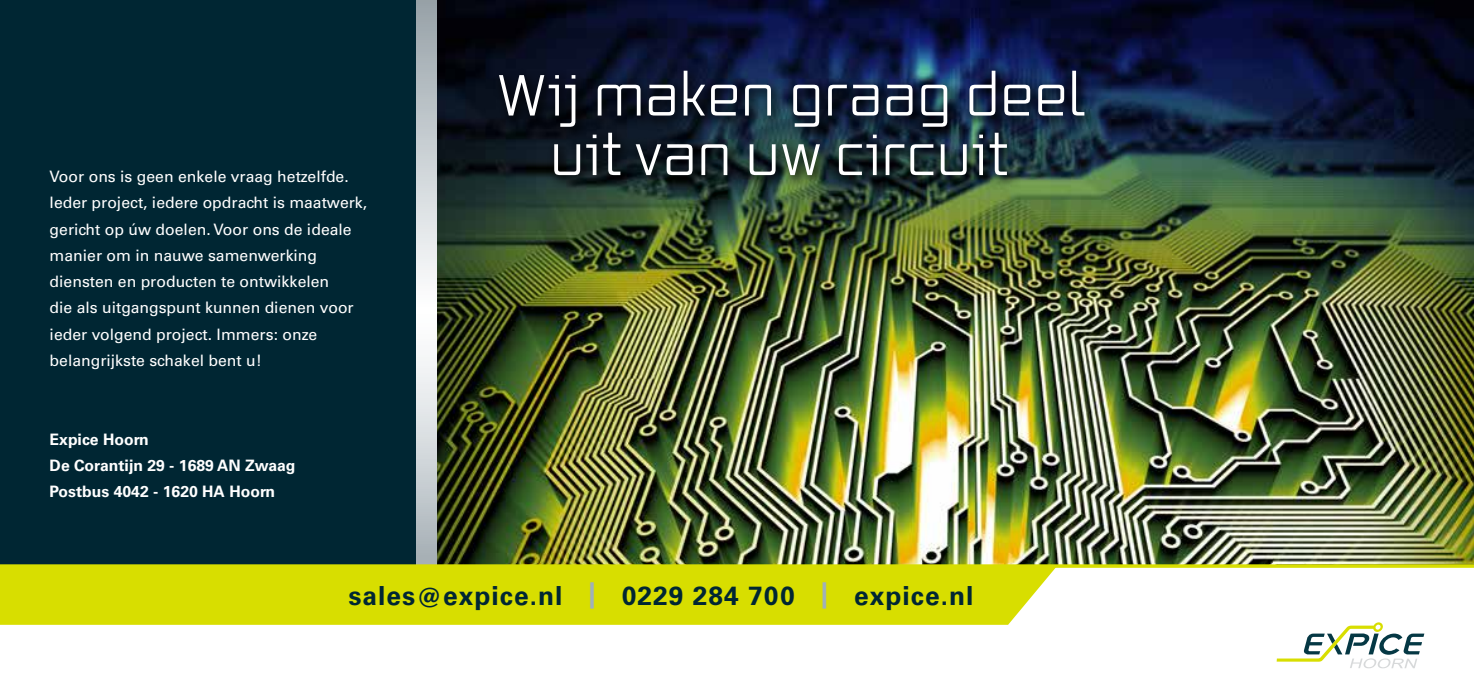
<style>
.page{position:relative;width:1474px;height:695px;background:#fff}
.page>*{position:absolute;margin:0;border:0;box-sizing:border-box;transform-origin:0 0}
.t1{font:56px "Vox";letter-spacing:.04em;color:#fff}
.Bodytekst{font:700 26.25px "Univers";letter-spacing:.04em;color:#002633}
.Bodytekst-2{font:15.75px/26.2px "Univers";color:#fff}
.Bodytekst-3{font:700 15.75px "Univers";color:#fff}
.s1{color:#9fb0ba}
</style>
<div class="page">
<img style="left:437px;top:0;width:1036px;height:564px">
<div style="left:0;top:0;width:417px;height:564px;background:#002633"></div>
<div style="left:492px;top:64px;width:606px;height:125px;background:#000;opacity:.75"></div>
<svg style="left:1276px;top:622px;width:148px;height:46px"></svg>
<svg style="left:417px;top:0;width:20px;height:564px"></svg>
<div style="left:0;top:567px;width:1057px;height:57px;background:#d8de00"></div>
<hr style="left:0;top:564px;width:1473px;height:3px;background:#d8de00">
<p class="Bodytekst-2" style="left:50px;top:163px;width:319px">Voor ons is geen enkele vraag hetzelfde.<br>Ieder project, iedere opdracht is maatwerk, gericht op úw doelen. Voor ons de ideale manier om in nauwe samenwerking diensten en producten te ontwikkelen<br>die als uitgangspunt kunnen dienen voor ieder volgend project. Immers: onze belangrijkste schakel bent u!</p>
<p class="Bodytekst-3" style="left:50px;top:430px;width:101px">Expice Hoorn</p>
<p class="Bodytekst-3" style="left:50px;top:456px;width:247px">De Corantijn 29 - 1689 AN Zwaag</p>
<p class="Bodytekst-3" style="left:50px;top:482px;width:227px">Postbus 4042 - 1620 HA Hoorn</p>
<p class="t1" style="left:497px;top:59px;width:589px">Wij maken graag deel</p>
<p class="t1" style="left:551px;top:119px;width:458px">uit van uw circuit</p>
<p class="Bodytekst" style="left:348px;top:580px;width:626px">sales@expice.nl <span class="s1">|</span> 0229 284 700 <span class="s1">|</span> expice.nl</p>
</div>
